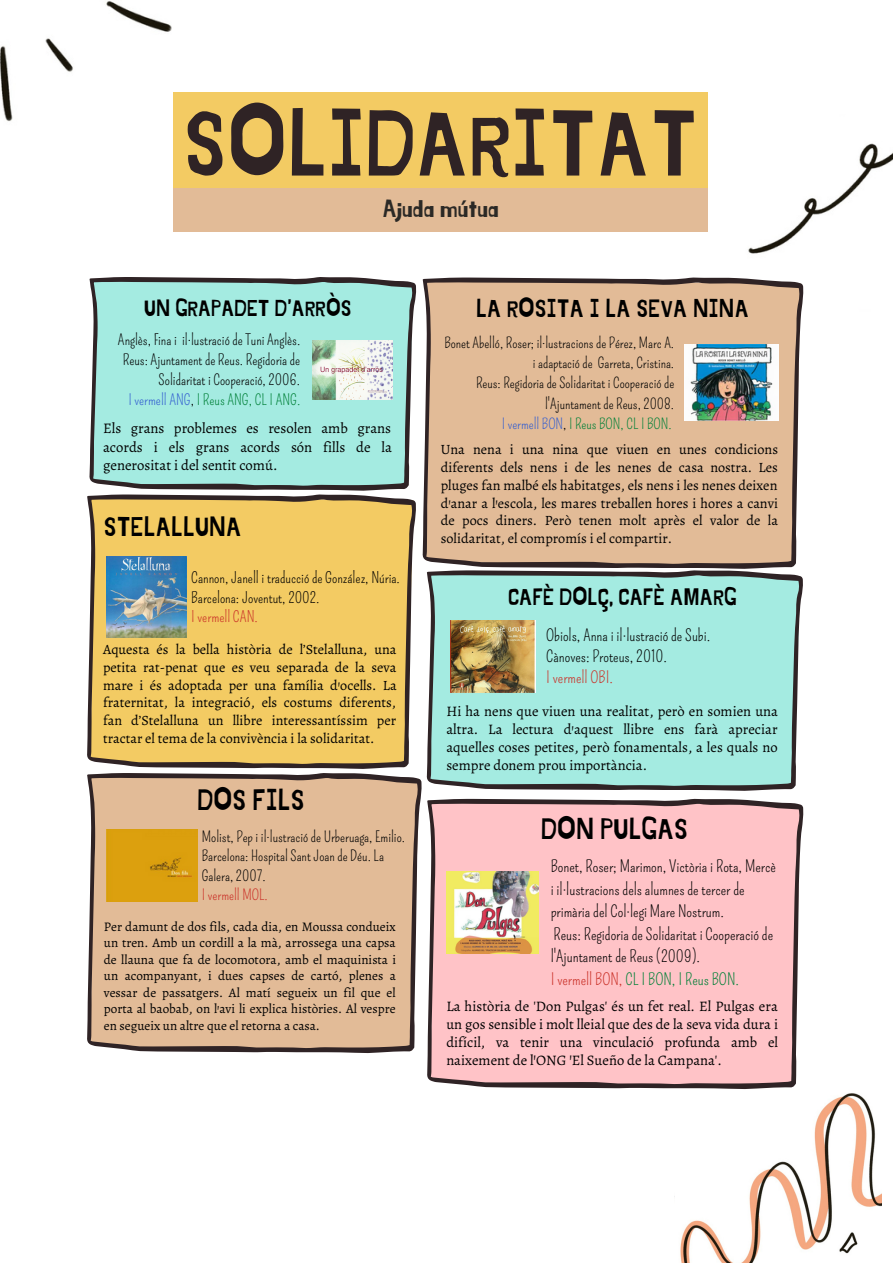
<style>
.page{position:relative;width:893px;height:1264px;background:#fff}
.page>*{position:absolute;margin:0;border:0;box-sizing:border-box;transform-origin:0 0}
.t1{font:92.4px "Jingleberry";color:#2f2325}
.t2{font:29.25px "Jingleberry";color:#000}
.t3{font:27px "Jingleberry";color:#000}
.t4{font:25.65px "Jingleberry";color:#2b2926}
.t5{font:25.05px "Jingleberry";color:#000}
.t6{font:23.4px "Jingleberry";color:#000}
.t7{font:22.8px "Jingleberry";color:#000}
.t8{font:16.05px/22.5px "Pompiere";color:#000}
.t9{font:16.05px "Pompiere";color:#ca3128}
.t10{font:15.15px/19.2px "Pompiere";color:#000}
.t11{font:15.15px "Pompiere";color:#ca3128}
.t12{font:14.85px/19.8px "Pompiere";color:#000;text-align:right}
.t13{font:14.7px/18.3px "Alegreya";color:#000;text-align:justify}
.t14{font:14.7px/19.5px "Pompiere";color:#000}
.t15{font:14.7px "Pompiere";color:#ca3128}
.t16{font:14.55px/18.1px "Alegreya";color:#000;text-align:justify}
.t17{font:14.55px/20.2px "Pompiere";color:#000;text-align:right}
.t18{font:14.25px/17.7px "Alegreya";color:#000;text-align:justify}
.t19{font:14.1px/17.7px "Alegreya";color:#000;text-align:justify}
.t20{font:13.2px/16.5px "Alegreya";color:#000;text-align:justify}
.s1{color:#335ed0}
.s2{color:#008037}
.s3{color:#ca3128}
</style>
<div class="page">
<img style="left:707px;top:143px;width:185px;height:153px">
<img style="left:0;top:1px;width:235px;height:153px">
<img style="left:674px;top:1093px;width:207px;height:169px">
<div style="left:174px;top:93px;width:534px;height:129px;background:#f3cb63"></div>
<div style="left:174px;top:188px;width:534px;height:43px;background:#e2bb97"></div>
<svg style="left:89px;top:277px;width:327px;height:213px;background:#9edcd4"></svg>
<img style="left:312px;top:341px;width:80px;height:58px">
<svg style="left:422px;top:277px;width:381px;height:292px;background:#d8b493"></svg>
<img style="left:684px;top:345px;width:94px;height:75px">
<svg style="left:87px;top:494px;width:329px;height:275px;background:#e6c264"></svg>
<img style="left:107px;top:556px;width:80px;height:81px">
<svg style="left:87px;top:773px;width:335px;height:280px;background:#d7b393"></svg>
<div style="left:106px;top:829px;width:91px;height:72px;background:#dca00e"></div>
<svg style="left:426px;top:570px;width:377px;height:220px;background:#9fddd4"></svg>
<img style="left:450px;top:620px;width:85px;height:72px">
<svg style="left:427px;top:799px;width:376px;height:290px;background:#f2bbbe"></svg>
<img style="left:446px;top:871px;width:92px;height:82px">
<h1 class="t1" style="left:183px;top:102px;width:516px">SOLIDARITAT</h1>
<h3 class="t4" style="left:382px;top:196px;width:118px">Ajuda mútua</h3>
<h3 class="t7" style="left:144px;top:298px;width:209px">UN GRAPADET D'ARRÒS</h3>
<p class="t12" style="left:118px;top:330px;width:184px">Anglès, Fina i il·lustració de Tuni Anglès.<br>Reus: Ajuntament de Reus. Regidoria de Solidaritat i Cooperació, 2006.<br><span class="s1">I vermell ANG</span>, <span class="s2">I Reus ANG, CL I ANG.</span></p>
<p class="t13" style="left:103px;top:419px;width:290px">Els grans problemes es resolen amb grans acords i els grans acords són fills de la generositat i del sentit comú.</p>
<h3 class="t3" style="left:104px;top:515px;width:139px">STELALLUNA</h3>
<p class="t10" style="left:191px;top:568px;width:210px">Cannon, Janell i traducció de González, Núria.<br>Barcelona: Joventut, 2002.</p>
<p class="t11" style="left:191px;top:607px;width:68px">I vermell CAN.</p>
<p class="t19" style="left:103px;top:640px;width:295px">Aquesta és la bella història de l’Stelalluna, una petita rat-penat que es veu separada de la seva mare i és adoptada per una família d’ocells. La fraternitat, la integració, els costums diferents, fan d’Stelalluna un llibre interessantíssim per tractar el tema de la convivència i la solidaritat.</p>
<h2 class="t2" style="left:197px;top:786px;width:109px">DOS FILS</h2>
<p class="t14" style="left:202px;top:827px;width:205px">Molist, Pep i il·lustració de Urberuaga, Emilio.<br>Barcelona: Hospital Sant Joan de Déu. La<br>Galera, 2007.</p>
<p class="t15" style="left:202px;top:886px;width:68px">I vermell MOL.</p>
<p class="t20" style="left:104px;top:918px;width:294px">Per damunt de dos fils, cada dia, en Moussa condueix un tren. Amb un cordill a la mà, arrossega una capsa de llauna que fa de locomotora, amb el maquinista i un acompanyant, i dues capses de cartó, plenes a vessar de passatgers. Al matí segueix un fil que el porta al baobab, on l'avi li explica històries. Al vespre en segueix un altre que el retorna a casa.</p>
<h3 class="t5" style="left:476px;top:297px;width:274px">LA ROSITA I LA SEVA NINA</h3>
<p class="t17" style="left:444px;top:333px;width:231px">Bonet Abelló, Roser; il·lustracions de Pérez, Marc A. i adaptació de Garreta, Cristina.<br>Reus: Regidoria de Solidaritat i Cooperació de l'Ajuntament de Reus, 2008.<br><span class="s1">I vermell BON</span>, <span class="s2">I Reus BON, CL I BON.</span></p>
<p class="t18" style="left:441px;top:440px;width:339px">Una nena i una nina que viuen en unes condicions diferents dels nens i de les nenes de casa nostra. Les pluges fan malbé els habitatges, els nens i les nenes deixen d'anar a l'escola, les mares treballen hores i hores a canvi de pocs diners. Però tenen molt après el valor de la solidaritat, el compromís i el compartir.</p>
<h3 class="t6" style="left:508px;top:585px;width:230px">CAFÈ DOLÇ, CAFÈ AMARG</h3>
<p class="t8" style="left:546px;top:624px;width:166px;line-height:21.3px">Obiols, Anna i il·lustració de Subi.<br>Cànoves: Proteus, 2010.</p>
<p class="t9" style="left:546px;top:668px;width:68px">I vermell OBI.</p>
<p class="t16" style="left:446px;top:702px;width:333px">Hi ha nens que viuen una realitat, però en somien una altra. La lectura d'aquest llibre ens farà apreciar aquelles coses petites, però fonamentals, a les quals no sempre donem prou importància.</p>
<h2 class="t2" style="left:541px;top:815px;width:149px">DON PULGAS</h2>
<p class="t8" style="left:550px;top:855px;width:227px">Bonet, Roser; Marimon, Victòria i Rota, Mercè i il·lustracions dels alumnes de tercer de primària del Col·legi Mare Nostrum.<br>Reus: Regidoria de Solidaritat i Cooperació de l'Ajuntament de Reus (2009).<br><span class="s3">I vermell BON,</span> <span class="s2">CL I BON, I Reus BON.</span></p>
<p class="t16" style="left:446px;top:996px;width:333px">La història de 'Don Pulgas' és un fet real. El Pulgas era un gos sensible i molt lleial que des de la seva vida dura i difícil, va tenir una vinculació profunda amb el naixement de l'ONG 'El Sueño de la Campana'.</p>
</div>
